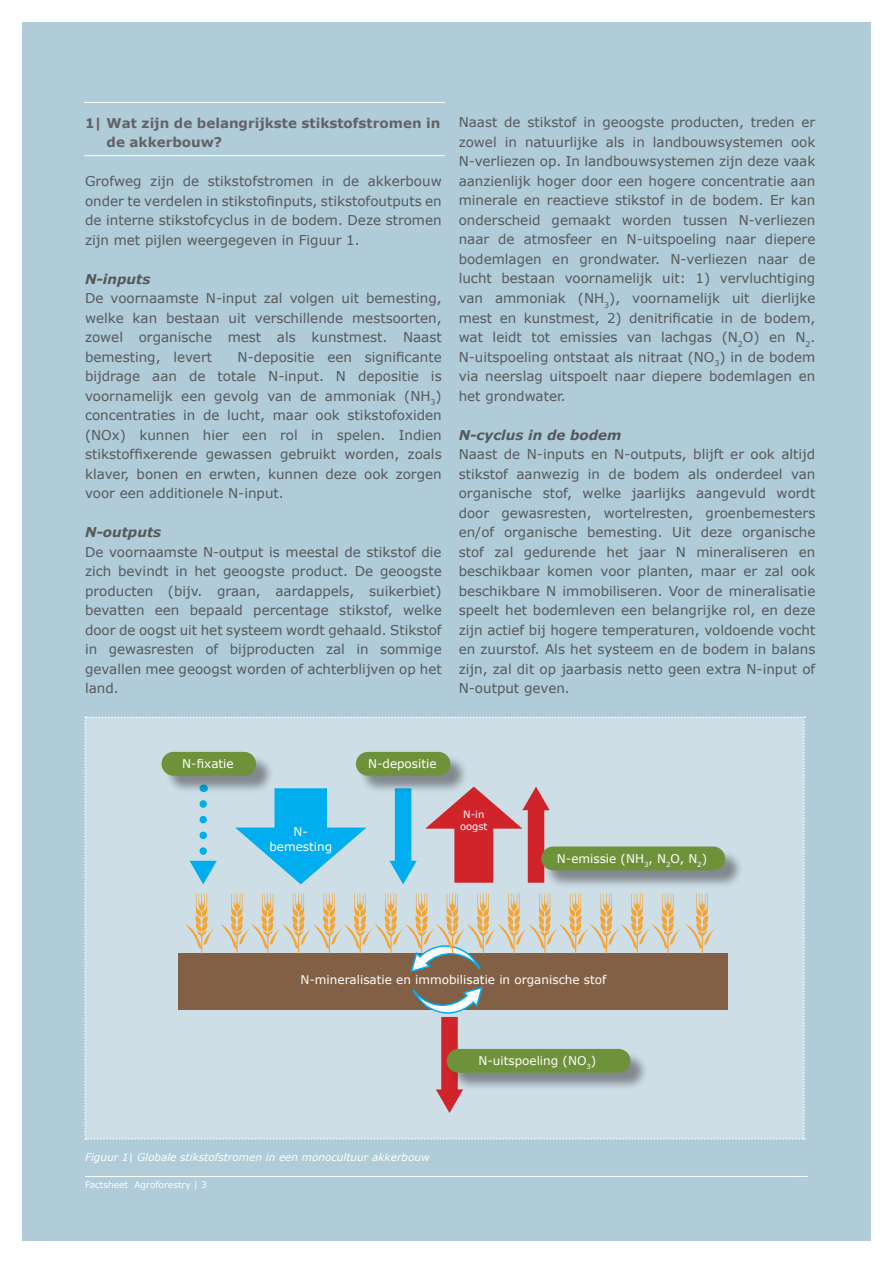
<style>
.page{position:relative;width:893px;height:1263px;background:#fff}
.page>*{position:absolute;margin:0;border:0;box-sizing:border-box;transform-origin:0 0}
.t1{font:13.5px/19.5px "Verdana";color:#57585a;text-align:justify}
.t2{font:700 13.5px/19.5px "Verdana";color:#636366}
.t3{font:italic 700 13.5px "Verdana";color:#57585a}
.t4{font:12px/14.4px "Verdana";color:#fff;text-align:center}
.t5{font:italic 10.5px "Verdana";color:#fff}
.t6{font:10.05px/12px "Verdana";color:#fff;text-align:center}
.t7{font:9px "Verdana";color:#fff}
</style>
<div class="page">
<div style="left:22px;top:22px;width:849px;height:1219px;background:#afccd8"></div>
<hr style="left:84px;top:102px;width:361px;height:1px;background:#fff">
<hr style="left:84px;top:155px;width:361px;height:1px;background:#fff">
<hr style="left:85px;top:1176px;width:723px;height:1px;background:#fff">
<svg style="left:84px;top:716px;width:721px;height:424px"></svg>
<p class="t2" style="left:107px;top:113px;width:335px;text-indent:-22px">1| Wat zijn de belangrijkste stikstofstromen in de akkerbouw?</p>
<p class="t1" style="left:85px;top:172px;width:358px">Grofweg zijn de stikstofstromen in de akkerbouw onder te verdelen in stikstofinputs, stikstofoutputs en de interne stikstofcyclus in de bodem. Deze stromen zijn met pijlen weergegeven in Figuur 1.</p>
<p class="t3" style="left:85px;top:270px;width:67px">N-inputs</p>
<p class="t1" style="left:85px;top:289px;width:358px">De voornaamste N-input zal volgen uit bemesting, welke kan bestaan uit verschillende mestsoorten, zowel organische mest als kunstmest. Naast bemesting, levert</p>
<p class="t1" style="left:85px;top:347px;width:358px;text-indent:153px">N-depositie een significante bijdrage aan de totale N-input. N depositie is voornamelijk een gevolg van de ammoniak (NH<sub>3</sub>) concentraties in de lucht, maar ook stikstofoxiden (NOx) kunnen hier een rol in spelen. Indien stikstoffixerende gewassen gebruikt worden, zoals klaver, bonen en erwten, kunnen deze ook zorgen voor een additionele N-input.</p>
<p class="t3" style="left:85px;top:523px;width:78px">N-outputs</p>
<p class="t1" style="left:85px;top:542px;width:358px">De voornaamste N-output is meestal de stikstof die zich bevindt in het geoogste product. De geoogste producten (bijv. graan, aardappels, suikerbiet) bevatten een bepaald percentage stikstof, welke door de oogst uit het systeem wordt gehaald. Stikstof in gewasresten of bijproducten zal in sommige gevallen mee geoogst worden of achterblijven op het land.</p>
<p class="t1" style="left:459px;top:113px;width:358px">Naast de stikstof in geoogste producten, treden er zowel in natuurlijke als in landbouwsystemen ook N-verliezen op. In landbouwsystemen zijn deze vaak aanzienlijk hoger door een hogere concentratie aan minerale en reactieve stikstof in de bodem. Er kan onderscheid gemaakt worden tussen N-verliezen naar de atmosfeer en N-uitspoeling naar diepere bodemlagen en grondwater. N-verliezen naar de lucht bestaan voornamelijk uit: 1) vervluchtiging van ammoniak (NH<sub>3</sub>), voornamelijk uit dierlijke mest en kunstmest, 2) denitrificatie in de bodem, wat leidt tot emissies van lachgas (N<sub>2</sub>O) en N<sub>2</sub>.<br>N-uitspoeling ontstaat als nitraat (NO<sub>3</sub>) in de bodem via neerslag uitspoelt naar diepere bodemlagen en het grondwater.</p>
<p class="t3" style="left:459px;top:426px;width:164px">N-cyclus in de bodem</p>
<p class="t1" style="left:459px;top:445px;width:358px">Naast de N-inputs en N-outputs, blijft er ook altijd stikstof aanwezig in de bodem als onderdeel van organische stof, welke jaarlijks aangevuld wordt door gewasresten, wortelresten, groenbemesters en/of organische bemesting. Uit deze organische stof zal gedurende het jaar N mineraliseren en beschikbaar komen voor planten, maar er zal ook beschikbare N immobiliseren. Voor de mineralisatie speelt het bodemleven een belangrijke rol, en deze zijn actief bij hogere temperaturen, voldoende vocht en zuurstof. Als het systeem en de bodem in balans zijn, zal dit op jaarbasis netto geen extra N-input of N-output geven.</p>
<p class="t4" style="left:182px;top:757px;width:53px">N-fixatie</p>
<p class="t4" style="left:269px;top:825px;width:64px">N&shy;bemesting</p>
<p class="t4" style="left:368px;top:757px;width:70px">N-depositie</p>
<p class="t6" style="left:460px;top:809px;width:29px">N-in oogst</p>
<p class="t4" style="left:557px;top:852px;width:152px">N-emissie (NH<sub>3</sub>, N<sub>2</sub>O, N<sub>2</sub>)</p>
<p class="t4" style="left:301px;top:973px;width:307px">N-mineralisatie en immobilisatie in organische stof</p>
<p class="t5" style="left:85px;top:1151px;width:346px">Figuur 1| Globale stikstofstromen in een monocultuur akkerbouw</p>
<p class="t7" style="left:85px;top:1178px;width:123px">Factsheet Agroforestry | 3</p>
<p class="t4" style="left:478px;top:1054px;width:119px">N-uitspoeling (NO<sub>3</sub>)</p>
</div>
